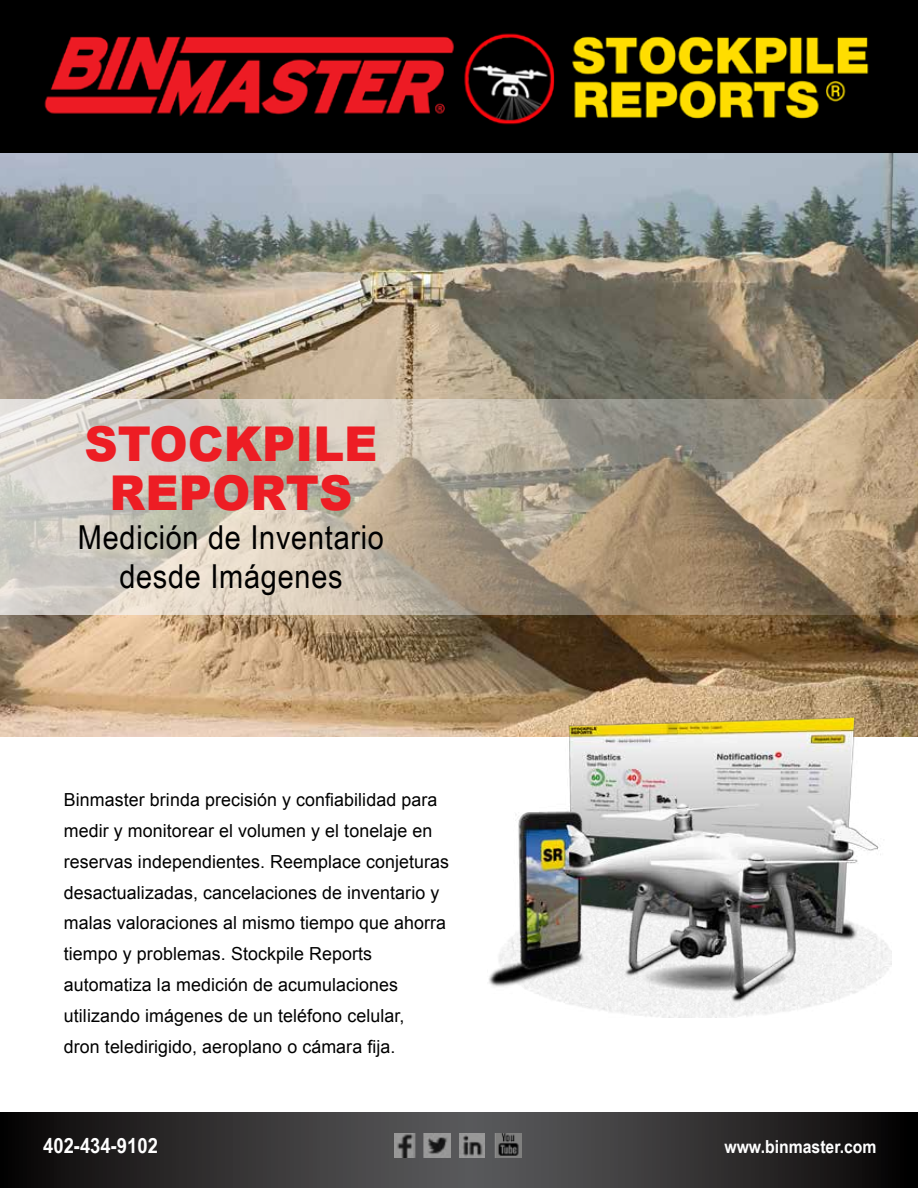
<style>
.page{position:relative;width:918px;height:1188px;background:#fff}
.page>*{position:absolute;margin:0;border:0;box-sizing:border-box;transform-origin:0 0}
.t1{font:900 48px/49.5px "Arial";color:#ed1d24;text-align:center;scale:.96 1}
.t2{font:33px/39px "Arial Narrow";letter-spacing:.02em;color:#000;text-align:center;scale:1.07 1}
.t3{font:700 21px "Arial Narrow";color:#fff;scale:1.07 1}
.t4{font:18px/30.9px "Arial";letter-spacing:.005em;color:#000}
.t5{font:700 18px "Arial Narrow";color:#fff;scale:1.07 1}
</style>
<div class="page">
<svg style="left:0;top:1112px;width:918px;height:76px;background:#313031"></svg>
<img style="left:395px;top:1134px;width:20px;height:24px">
<img style="left:494px;top:1134px;width:27px;height:24px">
<img style="left:459px;top:1134px;width:26px;height:24px">
<img style="left:424px;top:1134px;width:26px;height:24px">
<svg style="left:0;top:0;width:918px;height:153px;background:#391706"></svg>
<img style="left:0;top:153px;width:918px;height:584px">
<svg style="left:0;top:399px;width:918px;height:216px;background:#baae9b"></svg>
<img style="left:487px;top:718px;width:405px;height:299px">
<h1 class="t1" style="left:85px;top:418px;width:306px">STOCKPILE<br>REPORTS</h1>
<h2 class="t2" style="left:78px;top:517px;width:288px">Medición de Inventario desde Imágenes</h2>
<p class="t4" style="left:64px;top:785px;width:387px">Binmaster brinda precisión y confiabilidad para medir y monitorear el volumen y el tonelaje en reservas independientes. Reemplace conjeturas desactualizadas, cancelaciones de inventario y malas valoraciones al mismo tiempo que ahorra tiempo y problemas. Stockpile Reports automatiza la medición de acumulaciones utilizando imágenes de un teléfono celular,<br>dron teledirigido, aeroplano o cámara fija.</p>
<p class="t3" style="left:43px;top:1130px;width:109px">402-434-9102</p>
<p class="t5" style="left:724px;top:1133px;width:144px">www.binmaster.com</p>
</div>
